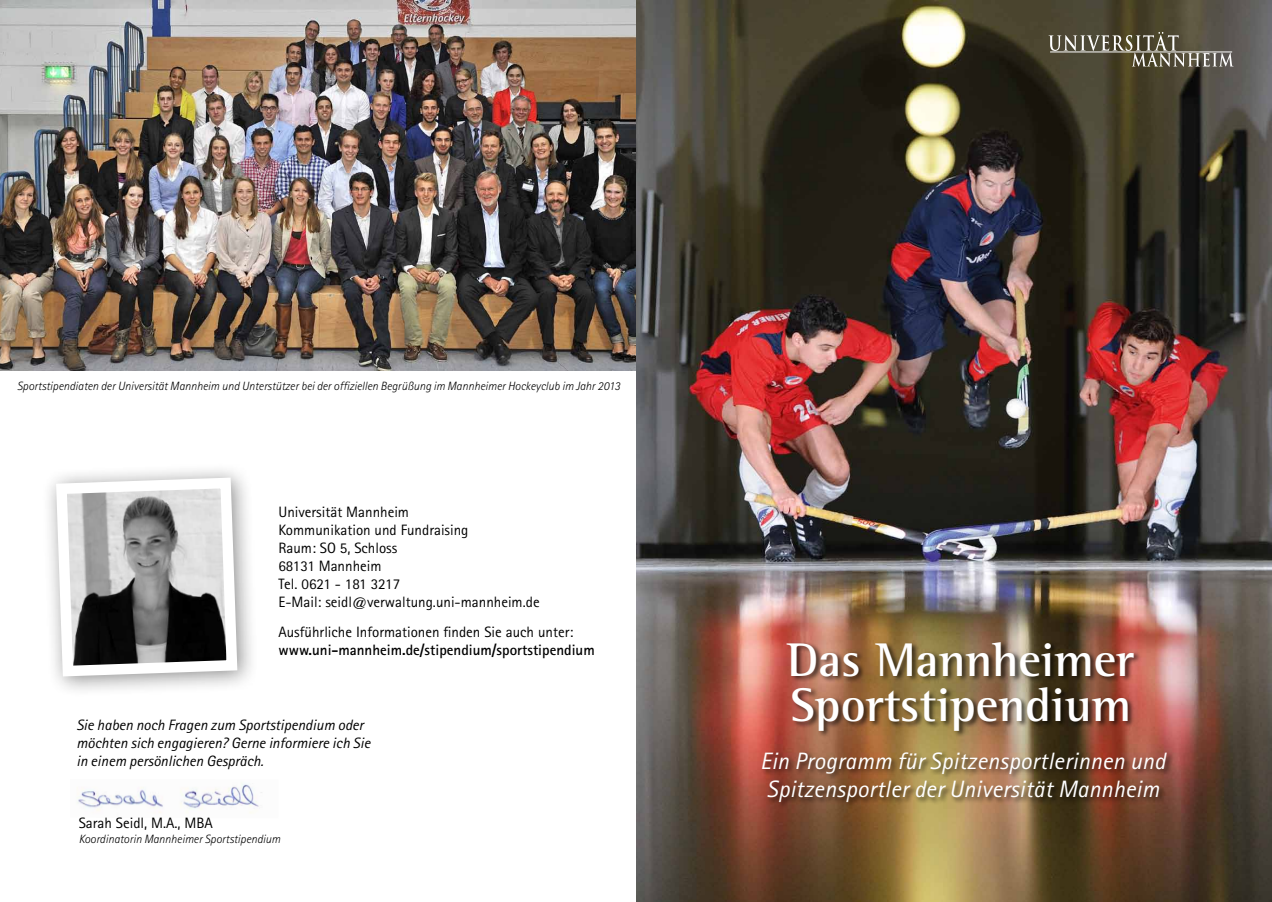
<style>
.page{position:relative;width:1272px;height:902px;background:#fff}
.page>*{position:absolute;margin:0;border:0;box-sizing:border-box;transform-origin:0 0}
.t1{font:700 48.3px/45.3px "Rotis Semi Serif";color:#fff}
.t2{font:italic 23.7px/28.3px "Rotis Sans Serif";letter-spacing:.01em;color:#fff}
.t3{font:15px/18px "Rotis Sans Serif";color:#000}
.t4{font:italic 15px/18px "Rotis Sans Serif";color:#000}
.t5{font:700 15px "Rotis Sans Serif";color:#000}
.t6{font:italic 300 12px "Rotis Sans Serif";color:#000}
</style>
<div class="page">
<img style="left:0;top:0;width:636px;height:370px">
<div style="left:41px;top:462px;width:218px;height:235px;background:#000;opacity:.44"></div>
<svg style="left:51px;top:472px;width:192px;height:209px"></svg>
<img style="left:77px;top:783px;width:185px;height:30px">
<img style="left:636px;top:0;width:635px;height:568px">
<svg style="left:1048px;top:32px;width:185px;height:35px;background:#6c6756"></svg>
<hr style="left:1050px;top:52px;width:182px;height:1px;background:#fff">
<img style="left:636px;top:568px;width:635px;height:333px">
<div style="left:786px;top:641px;width:355px;height:97px;background:#000;opacity:.66"></div>
<div style="left:761px;top:750px;width:412px;height:59px;background:#000;opacity:.66"></div>
<p class="t6" style="left:17px;top:378px;width:604px">Sportstipendiaten der Universität Mannheim und Unterstützer bei der offiziellen Begrüßung im Mannheimer Hockeyclub im Jahr 2013</p>
<p class="t3" style="left:278px;top:502px;width:263px">Universität Mannheim<br>Kommunikation und Fundraising<br>Raum: SO 5, Schloss<br>68131 Mannheim<br>Tel. 0621 - 181 3217<br>E-Mail: seidl@verwaltung.uni-mannheim.de</p>
<p class="t3" style="left:278px;top:623px;width:296px">Ausführliche Informationen finden Sie auch unter:</p>
<p class="t5" style="left:278px;top:640px;width:318px">www.uni-mannheim.de/stipendium/sportstipendium</p>
<h1 class="t1" style="left:787px;top:636px;width:348px">Das Mannheimer<br>Sportstipendium</h1>
<h2 class="t2" style="left:760px;top:746px;width:407px">Ein Programm für Spitzensportlerinnen und<br>Spitzensportler der Universität Mannheim</h2>
<p class="t4" style="left:76px;top:716px;width:295px">Sie haben noch Fragen zum Sportstipendium oder möchten sich engagieren? Gerne informiere ich Sie in einem persönlichen Gespräch.</p>
<p class="t3" style="left:79px;top:814px;width:136px">Sarah Seidl, M.A., MBA</p>
<p class="t6" style="left:79px;top:831px;width:203px">Koordinatorin Mannheimer Sportstipendium</p>
</div>
